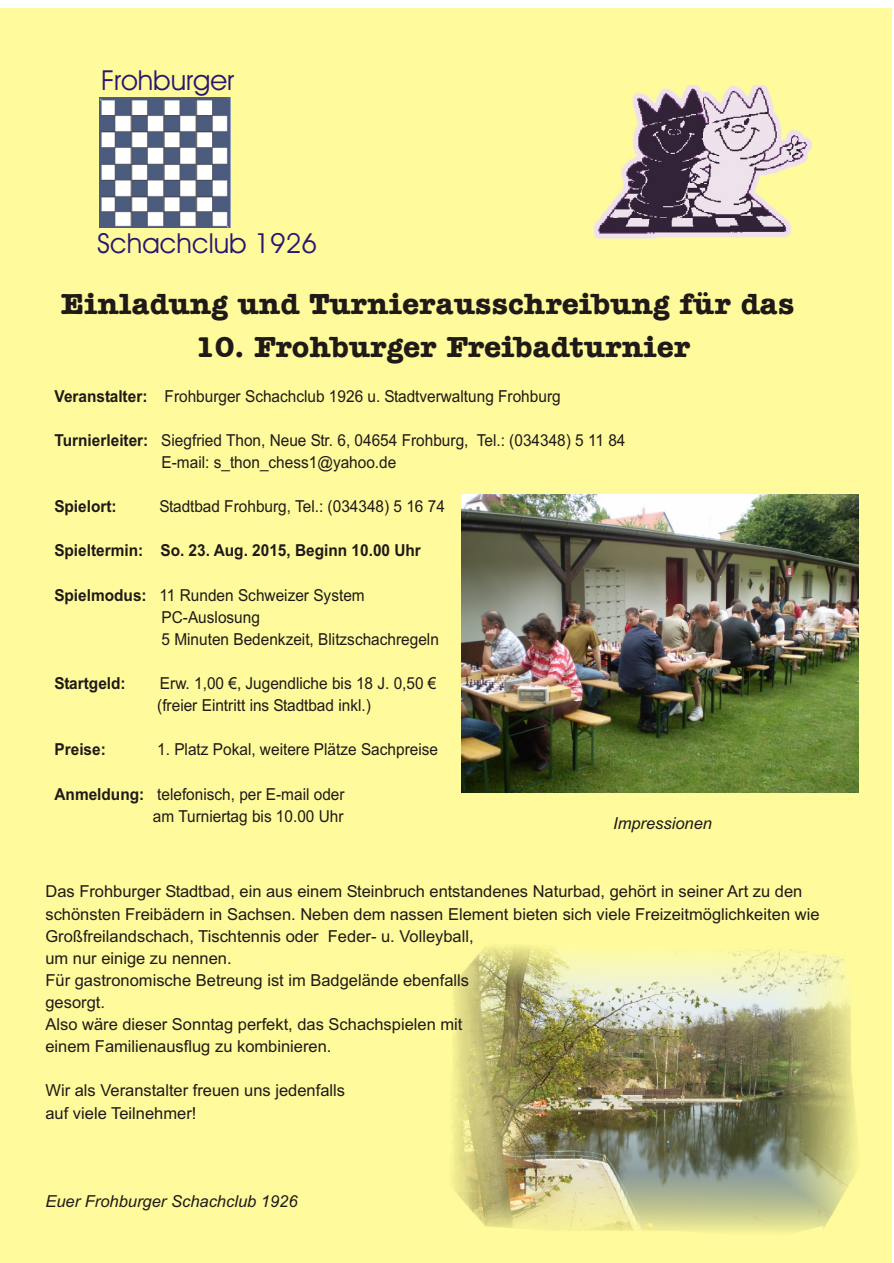
<style>
.page{position:relative;width:894px;height:1263px;background:#fff}
.page>*{position:absolute;margin:0;border:0;box-sizing:border-box;transform-origin:0 0}
.t1{font:700 30px "Amer Type Md BT";color:#1f1a17}
.t2{font:27.75px "Avant Garde Bk BT";color:#291770}
.t3{font:16.5px/22px "Arial";color:#1f1a17}
.t4{font:16.5px/22px "Arial";color:#1f1a17;scale:.93 1}
.t5{font:700 16.5px "Arial";color:#1f1a17;scale:.93 1}
.t6{font:italic 16.5px "Arial";color:#1f1a17}
.s1{font-weight:700}
.s2{font-style:inherit}
</style>
<div class="page">
<div style="left:0;top:8px;width:892px;height:1255px;background:#fffa9c"></div>
<img style="left:594px;top:85px;width:217px;height:154px">
<img style="left:99px;top:97px;width:132px;height:130px">
<img style="left:452px;top:945px;width:405px;height:287px">
<img style="left:461px;top:495px;width:397px;height:297px">
<h2 class="t2" style="left:101px;top:69px;width:134px">Frohburger</h2>
<h2 class="t2" style="left:97px;top:232px;width:221px">Schachclub 1926</h2>
<h1 class="t1" style="left:61px;top:291px;width:735px">Einladung und Turnierausschreibung für das</h1>
<h1 class="t1" style="left:195px;top:328px;width:497px">10. Frohburger Freibadturnier</h1>
<p class="t4" style="left:55px;top:386px;width:546px"><span class="s1">Veranstalter:</span> Frohburger Schachclub 1926 u. Stadtverwaltung Frohburg</p>
<p class="t4" style="left:162px;top:430px;width:500px;text-indent:-107px"><span class="s1">Turnierleiter:</span> Siegfried Thon, Neue Str. 6, 04654 Frohburg, Tel.: (034348) 5 11 84<br>E-mail: s_thon_chess<span class="s2">1</span>@yahoo.de</p>
<p class="t5" style="left:55px;top:500px;width:68px">Spielort:</p>
<p class="t4" style="left:160px;top:497px;width:308px">Stadtbad Frohburg, Tel.: (034348) 5 16 74</p>
<p class="t5" style="left:55px;top:544px;width:395px">Spieltermin: So. <span class="s2">23</span>. <span class="s2">Aug</span>. 201<span class="s2">5</span>, Beginn 10.00 Uhr</p>
<p class="t4" style="left:162px;top:585px;width:300px;text-indent:-107px"><span class="s1">Spielmodus:</span> 11 Runden Schweizer System<br>PC-Auslosung<br>5 Minuten Bedenkzeit, Blitzschachregeln</p>
<p class="t5" style="left:55px;top:677px;width:78px">Startgeld:</p>
<p class="t4" style="left:157px;top:674px;width:302px">Erw. 1,00 €, Jugendliche bis 18 J. 0,50 € (freier Eintritt ins Stadtbad inkl.)</p>
<p class="t5" style="left:55px;top:743px;width:57px">Preise:</p>
<p class="t4" style="left:157px;top:740px;width:303px">1. Platz Pokal, weitere Plätze Sachpreise</p>
<p class="t4" style="left:55px;top:784px;width:314px;text-align:right"><span class="s1">Anmeldung:</span> telefonisch, per E-mail oder am Turniertag bis 10.00 Uhr</p>
<p class="t6" style="left:613px;top:817px;width:101px">Impressionen</p>
<p class="t3" style="left:45px;top:882px;width:776px">Das Frohburger Stadtbad, ein aus einem Steinbruch entstandenes Naturbad, gehört in seiner Art zu den schönsten Freibädern in Sachsen. Neben dem nassen Element bieten sich viele Freizeitmöglichkeiten wie Großfreilandschach, Tischtennis oder Feder- u. Volleyball,<br>um nur einige zu nennen.<br>Für gastronomische Betreung ist im Badgelände ebenfalls<br>gesorgt.<br>Also wäre dieser Sonntag perfekt, das Schachspielen mit<br>einem Familienausflug zu kombinieren.</p>
<p class="t3" style="left:45px;top:1081px;width:301px">Wir als Veranstalter freuen uns jedenfalls auf viele Teilnehmer!</p>
<p class="t6" style="left:45px;top:1195px;width:254px">Euer Frohburger Schachclub 1926</p>
</div>
